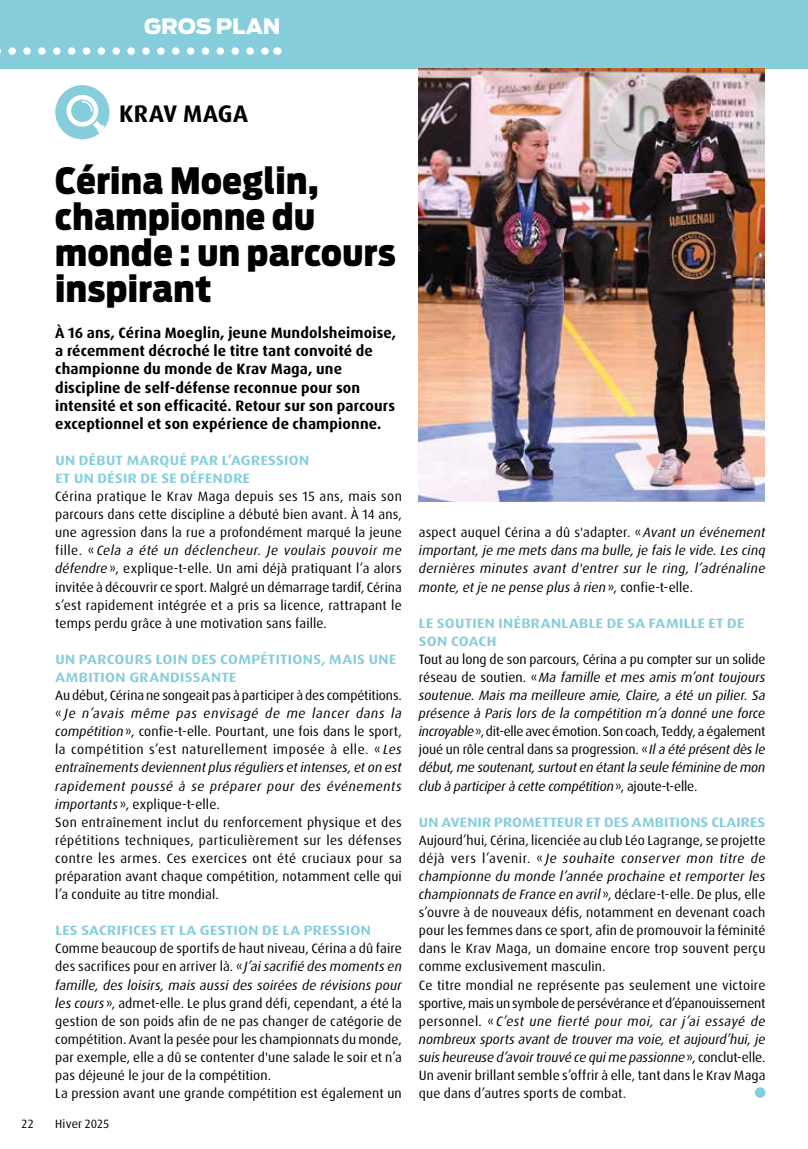
<style>
.page{position:relative;width:808px;height:1149px;background:#fff}
.page>*{position:absolute;margin:0;border:0;box-sizing:border-box;transform-origin:0 0}
.t1{font:900 36px/36.2px "Antenna Cond";letter-spacing:.015em;color:#000}
.t2{font:700 24px "Dax Pro";letter-spacing:.015em;color:#000}
.t3{font:900 21px "Antenna";letter-spacing:-.01em;color:#fff}
.t4{font:700 15px/18px "Dax Pro";letter-spacing:.01em;color:#000}
.t5{font:13.5px/18.1px "Dax Pro";letter-spacing:.01em;color:#000}
.t6{font:italic 13.5px/18.1px "Dax Pro";color:#000;text-align:justify}
.t7{font:700 expanded 13.5px/18.1px "Dax Pro";letter-spacing:.025em;color:#87cedc}
.t8{font:12px "Dax Pro";letter-spacing:.015em;color:#000}
.s1{font-style:italic}
.s2{font-style:normal}
</style>
<div class="page">
<div style="left:0;top:0;width:808px;height:68px;background:#87cedc"></div>
<img style="left:419px;top:68px;width:346px;height:433px">
<div style="left:55px;top:85px;width:54px;height:54px;background:#87cedc;border-radius:50%"></div>
<svg style="left:67px;top:95px;width:42px;height:44px"></svg>
<div style="left:755px;top:1086px;width:10px;height:11px;background:#87cedc;border-radius:50%"></div>
<svg style="left:0;top:47px;width:269px;height:8px"></svg>
<h3 class="t3" style="left:144px;top:13px;width:138px">GROS PLAN</h3>
<h2 class="t2" style="left:119px;top:98px;width:130px">KRAV MAGA</h2>
<h1 class="t1" style="left:55px;top:162px;width:342px">Cérina Moeglin, championne du monde : un parcours inspirant</h1>
<p class="t4" style="left:55px;top:324px;width:342px">À 16 ans, Cérina Moeglin, jeune Mundolsheimoise, a récemment décroché le titre tant convoité de championne du monde de Krav Maga, une discipline de self-défense reconnue pour son intensité et son efficacité. Retour sur son parcours exceptionnel et son expérience de championne.</p>
<p class="t7" style="left:55px;top:451px;width:255px">UN DÉBUT MARQUÉ PAR L’AGRESSION<br>ET UN DÉSIR DE SE DÉFENDRE</p>
<p class="t5" style="left:55px;top:487px;width:348px;text-align:justify">Cérina pratique le Krav Maga depuis ses 15 ans, mais son parcours dans cette discipline a débuté bien avant. À 14 ans, une agression dans la rue a profondément marqué la jeune fille. « <span class="s1">Cela a été un déclencheur. Je voulais pouvoir me défendre</span> », explique-t-elle. Un ami déjà pratiquant l’a alors invitée à découvrir ce sport. Malgré un démarrage tardif, Cérina s’est rapidement intégrée et a pris sa licence, rattrapant le temps perdu grâce à une motivation sans faille.</p>
<p class="t7" style="left:55px;top:650px;width:342px">UN PARCOURS LOIN DES COMPÉTITIONS, MAIS UNE<br>AMBITION GRANDISSANTE</p>
<p class="t5" style="left:55px;top:686px;width:348px">Au début, Cérina ne songeait pas à participer à des compétitions. « <span class="s1">Je n’avais même pas envisagé de me lancer dans la compétition</span>», confie-t-elle. Pourtant, une fois dans le sport, la compétition s’est naturellement imposée à elle. « <span class="s1">Les entraînements deviennent plus réguliers et intenses, et on est rapidement poussé à se préparer pour des événements importants</span> », explique-t-elle.<br>Son entraînement inclut du renforcement physique et des répétitions techniques, particulièrement sur les défenses contre les armes. Ces exercices ont été cruciaux pour sa préparation avant chaque compétition, notamment celle qui l’a conduite au titre mondial.</p>
<p class="t7" style="left:55px;top:921px;width:317px">LES SACRIFICES ET LA GESTION DE LA PRESSION</p>
<p class="t5" style="left:55px;top:939px;width:348px">Comme beaucoup de sportifs de haut niveau, Cérina a dû faire des sacrifices pour en arriver là. « <span class="s1">J’ai sacrifié des moments en famille, des loisirs, mais aussi des soirées de révisions pour les cours</span> », admet-elle. Le plus grand défi, cependant, a été la gestion de son poids afin de ne pas changer de catégorie de compétition. Avant la pesée pour les championnats du monde, par exemple, elle a dû se contenter d'une salade le soir et n’a pas déjeuné le jour de la compétition.<br>La pression avant une grande compétition est également un</p>
<p class="t8" style="left:22px;top:1115px;width:14px">22</p>
<p class="t8" style="left:55px;top:1115px;width:55px">Hiver 2025</p>
<p class="t6" style="left:419px;top:523px;width:348px"><span class="s2">aspect auquel Cérina a dû s'adapter. «</span>Avant un événement important, je me mets dans ma bulle, je fais le vide. Les cinq dernières minutes avant d'entrer sur le ring, l’adrénaline monte, et je ne pense plus à rien<span class="s2">», confie-t-elle.</span></p>
<p class="t7" style="left:419px;top:614px;width:327px">LE SOUTIEN INÉBRANLABLE DE SA FAMILLE ET DE<br>SON COACH</p>
<p class="t6" style="left:419px;top:650px;width:348px"><span class="s2">Tout au long de son parcours, Cérina a pu compter sur un solide réseau de soutien. «</span>Ma famille et mes amis m’ont toujours soutenue. Mais ma meilleure amie, Claire, a été un pilier. Sa présence à Paris lors de la compétition m’a donné une force incroyable<span class="s2">», dit-elle avec émotion. Son coach, Teddy, a également joué un rôle central dans sa progression. «</span>Il a été présent dès le début, me soutenant, surtout en étant la seule féminine de mon club à participer à cette compétition<span class="s2">», ajoute-t-elle.</span></p>
<p class="t7" style="left:419px;top:812px;width:348px">UN AVENIR PROMETTEUR ET DES AMBITIONS CLAIRES</p>
<p class="t5" style="left:419px;top:830px;width:348px">Aujourd’hui, Cérina, licenciée au club Léo Lagrange, se projette déjà vers l’avenir. « <span class="s1">Je souhaite conserver mon titre de championne du monde l’année prochaine et remporter les championnats de France en avril</span> », déclare-t-elle. De plus, elle s’ouvre à de nouveaux défis, notamment en devenant coach pour les femmes dans ce sport, afin de promouvoir la féminité dans le Krav Maga, un domaine encore trop souvent perçu comme exclusivement masculin.<br>Ce titre mondial ne représente pas seulement une victoire sportive, mais un symbole de persévérance et d’épanouissement personnel. « <span class="s1">C’est une fierté pour moi, car j’ai essayé de nombreux sports avant de trouver ma voie, et aujourd’hui, je suis heureuse d’avoir trouvé ce qui me passionne</span>», conclut-elle.<br>Un avenir brillant semble s’offrir à elle, tant dans le Krav Maga que dans d’autres sports de combat.</p>
</div>
